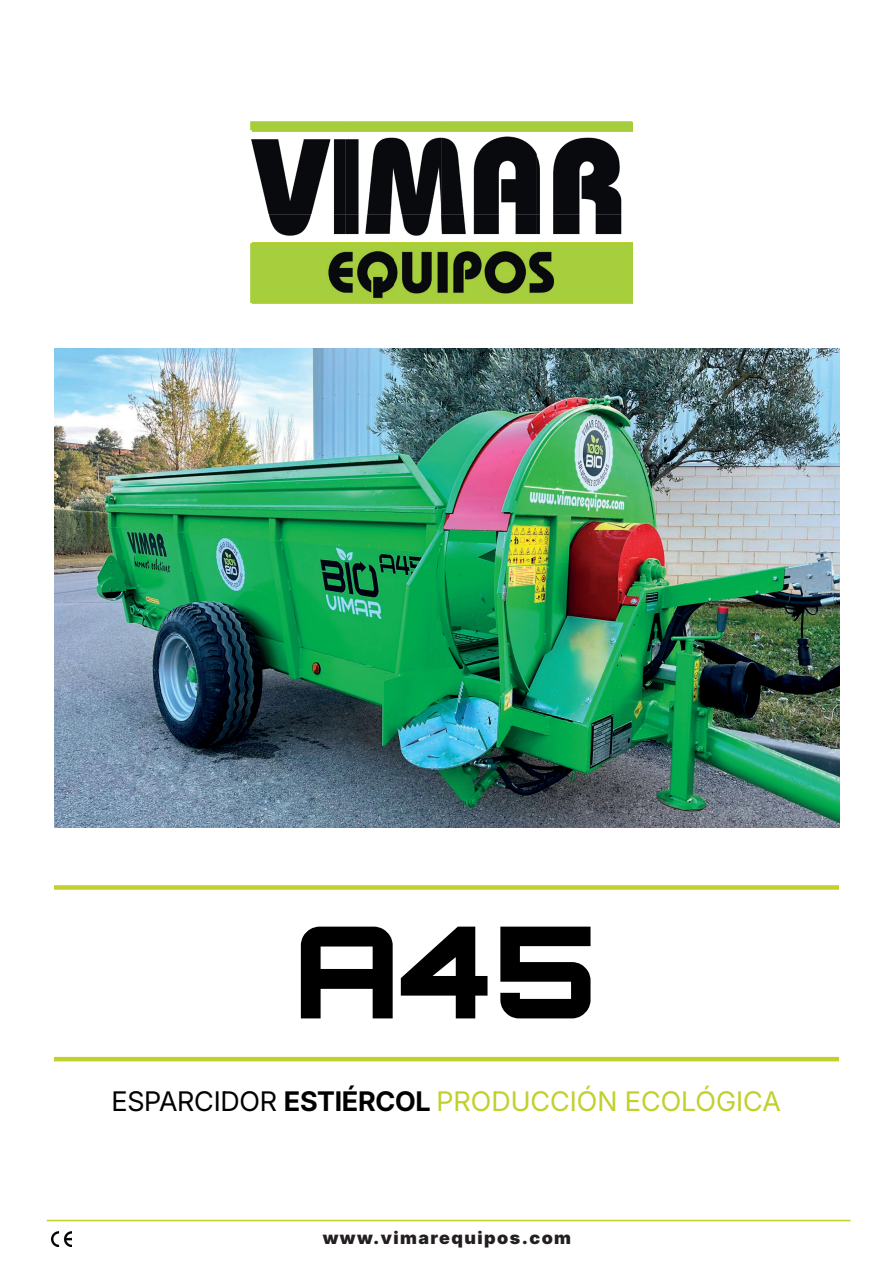
<style>
.page{position:relative;width:893px;height:1263px;background:#fff}
.page>*{position:absolute;margin:0;border:0;box-sizing:border-box;transform-origin:0 0}
.t1{font:900 127.5px "Orbitron";color:#000}
.t2{font:27px "Inter 18 pt";color:#c2d02b}
.t3{font:900 17.25px "Inter 18 pt";letter-spacing:.08em;color:#231f20;scale:1.04 1}
.s1{color:#000}
.s2{font-weight:700;color:#000}
</style>
<div class="page">
<hr style="left:54px;top:1057px;width:785px;height:4px;background:#c2d02b">
<div style="left:54px;top:885px;width:785px;height:5px;background:#c2d02b"></div>
<img style="left:52px;top:1231px;width:19px;height:15px">
<hr style="left:47px;top:1220px;width:803px;height:1px;background:#c2d02b">
<img style="left:54px;top:349px;width:785px;height:478px">
<img style="left:250px;top:121px;width:382px;height:183px">
<img style="left:253px;top:243px;width:379px;height:61px">
<div style="left:253px;top:122px;width:379px;height:9px;background:#a6ce3c"></div>
<h1 class="t1" style="left:293px;top:892px;width:307px">A45</h1>
<p class="t2" style="left:112px;top:1081px;width:671px"><span class="s1">ESPARCIDOR</span> <span class="s2">ESTIÉRCOL</span> PRODUCCIÓN ECOLÓGICA</p>
<p class="t3" style="left:323px;top:1224px;width:240px">www.vimarequipos.com</p>
</div>
